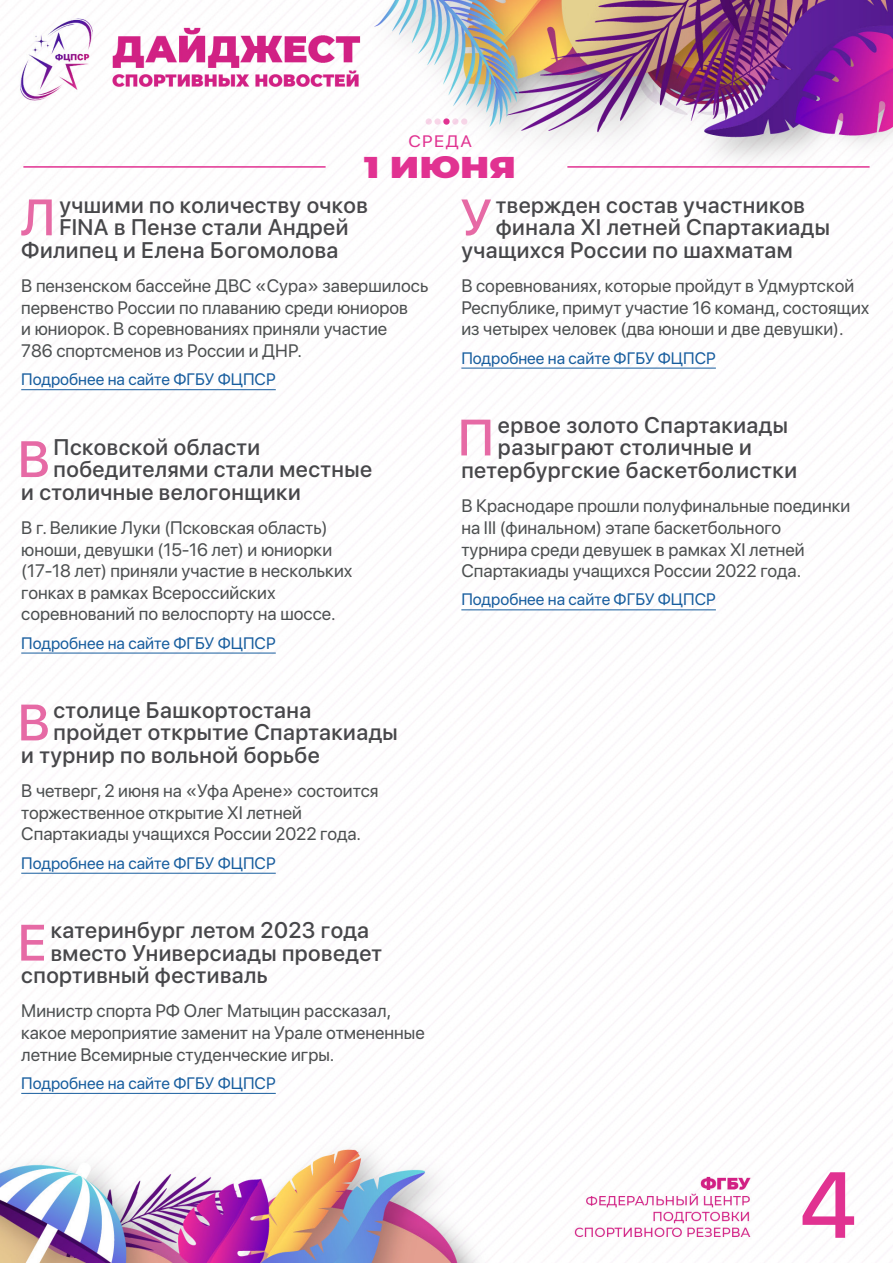
<style>
.page{position:relative;width:893px;height:1263px;background:#fff}
.page>*{position:absolute;margin:0;border:0;box-sizing:border-box;transform-origin:0 0}
.t1{font:500 93px "SF Pro Display";color:#cf2691}
.t2{font:500 93px "SF Pro Display";color:#e13291}
.Заголовок{font:500 50.85px "SF Pro Display";color:#e66aa5}
.t3{font:900 30px "Montserrat";color:#e13291;scale:1.2 1}
.Заголовок-2{font:500 22.5px "SF Pro Display";letter-spacing:.02em;color:#47474a}
.Текст{font:18px/21.6px "SF Pro Display";color:#4c4f50}
.Гиперссылка{font:16.5px "SF Pro Display";color:#175d9e}
.t4{font:16.5px "SF Pro Display";letter-spacing:.08em;color:#e13291;scale:1.09 1}
</style>
<div class="page">
<img style="left:0;top:0;width:893px;height:1263px">
<hr style="left:23px;top:166px;width:303px;height:2px;background:#e13291">
<hr style="left:567px;top:166px;width:303px;height:2px;background:#e13291">
<div style="left:426px;top:118px;width:6px;height:7px;background:#f6d2e7;border-radius:50%"></div>
<div style="left:434px;top:118px;width:7px;height:7px;background:#f8d6e9;border-radius:50%"></div>
<svg style="left:443px;top:118px;width:7px;height:7px"></svg>
<div style="left:452px;top:118px;width:6px;height:7px;background:#f5d3e7;border-radius:50%"></div>
<div style="left:461px;top:118px;width:6px;height:7px;background:#f7d5e7;border-radius:50%"></div>
<hr style="left:21px;top:389px;width:255px;height:1px;background:#175d9e">
<hr style="left:21px;top:653px;width:255px;height:1px;background:#175d9e">
<hr style="left:21px;top:873px;width:255px;height:1px;background:#175d9e">
<hr style="left:21px;top:1093px;width:255px;height:1px;background:#175d9e">
<hr style="left:461px;top:368px;width:255px;height:1px;background:#175d9e">
<hr style="left:461px;top:609px;width:255px;height:1px;background:#175d9e">
<p class="t4" style="left:408px;top:129px;width:60px">СРЕДА</p>
<h3 class="t3" style="left:364px;top:145px;width:128px">1 ИЮНЯ</h3>
<p class="Заголовок" style="left:20px;top:181px;width:37px">Л</p>
<p class="Заголовок-2" style="left:59px;top:189px;width:310px">учшими по количеству очков</p>
<p class="Заголовок-2" style="left:59px;top:211px;width:291px">FINA в Пензе стали Андрей</p>
<p class="Заголовок-2" style="left:21px;top:234px;width:319px">Филипец и Елена Богомолова</p>
<p class="Текст" style="left:21px;top:274px;width:409px">В пензенском бассейне ДВС «Сура» завершилось первенство России по плаванию среди юниоров<br>и юниорок. В соревнованиях приняли участие<br>786 спортсменов из России и ДНР.</p>
<p class="Гиперссылка" style="left:21px;top:368px;width:256px">Подробнее на сайте ФГБУ ФЦПСР</p>
<p class="Заголовок" style="left:18px;top:423px;width:33px">В</p>
<p class="Заголовок-2" style="left:54px;top:430px;width:208px">Псковской области</p>
<p class="Заголовок-2" style="left:54px;top:453px;width:320px">победителями стали местные</p>
<p class="Заголовок-2" style="left:21px;top:475px;width:281px">и столичные велогонщики</p>
<p class="Текст" style="left:21px;top:516px;width:333px">В г. Великие Луки (Псковская область) юноши, девушки (15-16 лет) и юниорки (17-18 лет) приняли участие в нескольких гонках в рамках Всероссийских соревнований по велоспорту на шоссе.</p>
<p class="Гиперссылка" style="left:21px;top:631px;width:256px">Подробнее на сайте ФГБУ ФЦПСР</p>
<p class="Заголовок" style="left:18px;top:686px;width:33px">В</p>
<p class="Заголовок-2" style="left:54px;top:694px;width:259px">столице Башкортостана</p>
<p class="Заголовок-2" style="left:54px;top:716px;width:346px">пройдет открытие Спартакиады</p>
<p class="Заголовок-2" style="left:21px;top:739px;width:300px">и турнир по вольной борьбе</p>
<p class="Текст" style="left:21px;top:779px;width:359px">В четверг, 2 июня на «Уфа Арене» состоится торжественное открытие XI летней<br>Спартакиады учащихся России 2022 года.</p>
<p class="Гиперссылка" style="left:21px;top:851px;width:256px">Подробнее на сайте ФГБУ ФЦПСР</p>
<p class="Заголовок" style="left:18px;top:906px;width:30px">Е</p>
<p class="Заголовок-2" style="left:51px;top:914px;width:320px">катеринбург летом 2023 года</p>
<p class="Заголовок-2" style="left:51px;top:936px;width:333px">вместо Универсиады проведет</p>
<p class="Заголовок-2" style="left:21px;top:959px;width:248px">спортивный фестиваль</p>
<p class="Текст" style="left:21px;top:999px;width:405px">Министр спорта РФ Олег Матыцин рассказал, какое мероприятие заменит на Урале отмененные летние Всемирные студенческие игры.</p>
<p class="Гиперссылка" style="left:21px;top:1071px;width:256px">Подробнее на сайте ФГБУ ФЦПСР</p>
<p class="Заголовок" style="left:460px;top:181px;width:33px">У</p>
<p class="Заголовок-2" style="left:496px;top:189px;width:311px">твержден состав участников</p>
<p class="Заголовок-2" style="left:496px;top:211px;width:336px">финала XI летней Спартакиады</p>
<p class="Заголовок-2" style="left:461px;top:234px;width:333px">учащихся России по шахматам</p>
<p class="Текст" style="left:461px;top:274px;width:410px">В соревнованиях, которые пройдут в Удмуртской<br>Республике, примут участие 16 команд, состоящих из четырех человек (два юноши и две девушки).</p>
<p class="Гиперссылка" style="left:461px;top:346px;width:256px">Подробнее на сайте ФГБУ ФЦПСР</p>
<p class="Заголовок" style="left:458px;top:401px;width:38px">П</p>
<p class="Заголовок-2" style="left:498px;top:409px;width:292px">ервое золото Спартакиады</p>
<p class="Заголовок-2" style="left:498px;top:431px;width:255px">разыграют столичные и</p>
<p class="Заголовок-2" style="left:461px;top:454px;width:337px">петербургские баскетболистки</p>
<p class="Текст" style="left:461px;top:494px;width:390px">В Краснодаре прошли полуфинальные поединки на III (финальном) этапе баскетбольного турнира среди девушек в рамках XI летней Спартакиады учащихся России 2022 года.</p>
<p class="Гиперссылка" style="left:461px;top:588px;width:256px">Подробнее на сайте ФГБУ ФЦПСР</p>
<h1 class="t2" style="left:799px;top:1138px;width:59px">4</h1>
<h1 class="t1" style="left:814px;top:1141px;width:59px">4</h1>
</div>
